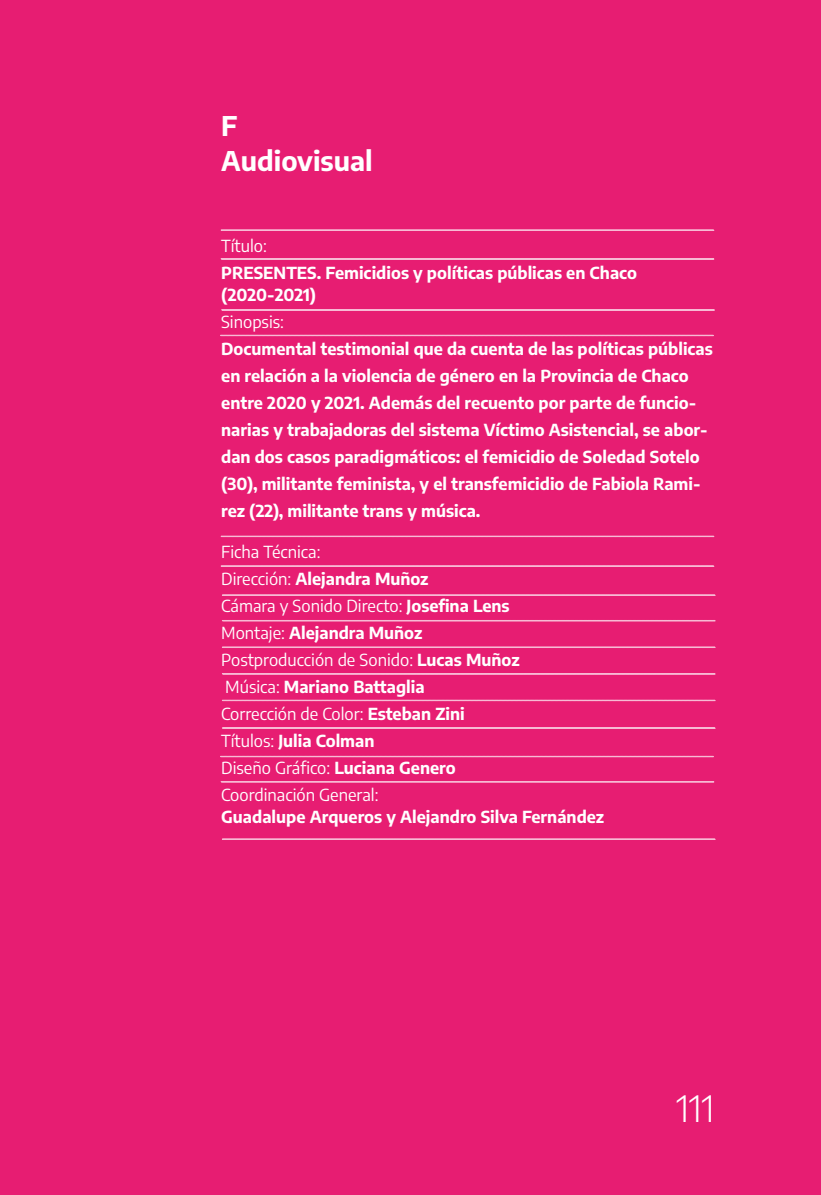
<style>
.page{position:relative;width:821px;height:1195px;background:#fff}
.page>*{position:absolute;margin:0;border:0;box-sizing:border-box;transform-origin:0 0}
.t1{font:300 36px "Encode Sans";color:#fff}
.t2{font:700 27px/34.5px "Encode Sans";color:#fff}
.t3{font:700 16.5px/27px "Encode Sans";color:#fff}
.t4{font:16.5px/27px "Encode Sans";color:#fff}
.s1{font-weight:700}
</style>
<div class="page">
<hr style="left:0;top:0;width:1px;height:1195px;background:#9d9d9c">
<div style="left:1px;top:0;width:820px;height:1195px;background:#e71d72"></div>
<svg style="left:220px;top:229px;width:494px;height:2px"></svg>
<svg style="left:220px;top:258px;width:494px;height:2px"></svg>
<svg style="left:221px;top:309px;width:494px;height:2px"></svg>
<svg style="left:220px;top:536px;width:494px;height:1px"></svg>
<svg style="left:220px;top:565px;width:494px;height:2px"></svg>
<svg style="left:222px;top:594px;width:493px;height:2px"></svg>
<svg style="left:222px;top:646px;width:493px;height:2px"></svg>
<svg style="left:222px;top:620px;width:493px;height:1px"></svg>
<svg style="left:222px;top:673px;width:493px;height:2px"></svg>
<svg style="left:222px;top:700px;width:493px;height:1px"></svg>
<svg style="left:222px;top:727px;width:493px;height:2px"></svg>
<svg style="left:220px;top:756px;width:494px;height:1px"></svg>
<svg style="left:220px;top:335px;width:494px;height:1px"></svg>
<svg style="left:222px;top:838px;width:493px;height:2px"></svg>
<svg style="left:220px;top:781px;width:494px;height:1px"></svg>
<h2 class="t2" style="left:221px;top:108px;width:153px">F<br>Audiovisual</h2>
<p class="t4" style="left:221px;top:231px;width:47px">Título:</p>
<p class="t3" style="left:221px;top:261px;width:417px;line-height:22.5px">PRESENTES. Femicidios y políticas públicas en Chaco (2020-2021)</p>
<p class="t4" style="left:221px;top:308px;width:64px">Sinopsis:</p>
<p class="t3" style="left:221px;top:335px;width:493px">Documental testimonial que da cuenta de las políticas públicas en relación a la violencia de género en la Provincia de Chaco entre 2020 y 2021. Además del recuento por parte de funcio&shy;narias y trabajadoras del sistema Víctimo Asistencial, se abor&shy;dan dos casos paradigmáticos: el femicidio de Soledad Sotelo (30), militante feminista, y el transfemicidio de Fabiola Rami&shy;rez (22), militante trans y música.</p>
<p class="t4" style="left:221px;top:537px;width:300px">Ficha Técnica:<br>Dirección: <span class="s1">Alejandra Muñoz<br></span>Cámara y Sonido Directo: <span class="s1">Josefina Lens<br></span>Montaje: <span class="s1">Alejandra Muñoz<br></span>Postproducción de Sonido: <span class="s1">Lucas Muñoz<br></span>Música: <span class="s1">Mariano Battaglia<br></span>Corrección de Color: <span class="s1">Esteban Zini<br></span>Títulos: <span class="s1">Julia Colman<br></span>Diseño Gráfico: <span class="s1">Luciana Genero<br></span>Coordinación General:</p>
<p class="t3" style="left:221px;top:803px;width:384px">Guadalupe Arqueros y Alejandro Silva Fernández</p>
<h1 class="t1" style="left:676px;top:1083px;width:40px">111</h1>
</div>
